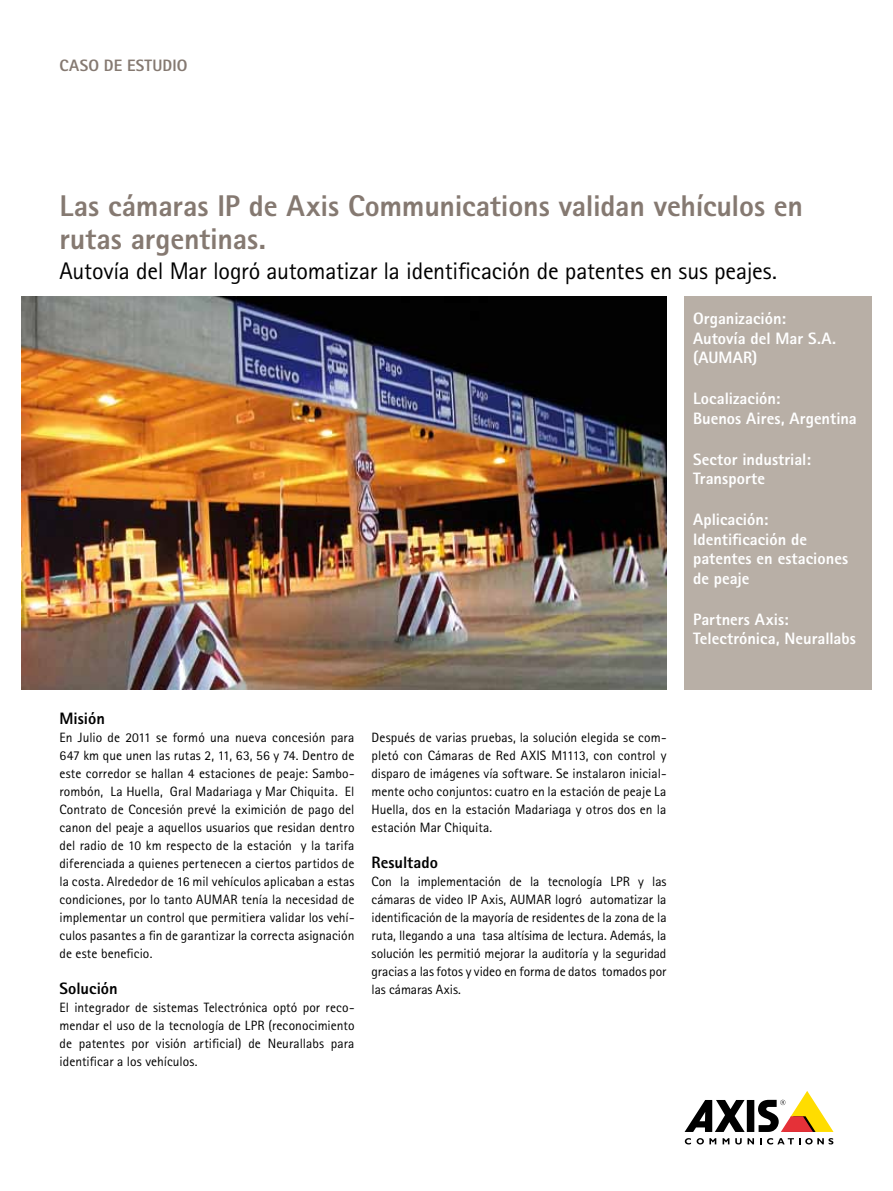
<style>
.page{position:relative;width:893px;height:1191px;background:#fff}
.page>*{position:absolute;margin:0;border:0;box-sizing:border-box;transform-origin:0 0}
.t1{font:800 30px/33px "Rotis Sans Serif Pro";letter-spacing:-.01em;color:#857971}
.t2{font:24px "Rotis Sans Serif Pro";letter-spacing:-.01em;color:#000}
.t3{font:800 16.5px/19.5px "Rotis Sans Serif Pro";color:#fff}
.t4{font:800 16.5px "Rotis Sans Serif Pro";color:#000}
.t5{font:800 16.5px "Rotis Sans Serif Pro";letter-spacing:.01em;color:#857971}
.t6{font:13.5px/18px "Rotis Sans Serif Pro";letter-spacing:.005em;color:#000;text-align:justify}
</style>
<div class="page">
<div style="left:747px;top:1100px;width:7px;height:32px;background:#000"></div>
<svg style="left:685px;top:1100px;width:60px;height:32px"></svg>
<svg style="left:758px;top:1091px;width:75px;height:41px"></svg>
<svg style="left:685px;top:1138px;width:6px;height:6px"></svg>
<svg style="left:697px;top:1138px;width:19px;height:6px"></svg>
<svg style="left:723px;top:1138px;width:6px;height:6px"></svg>
<svg style="left:735px;top:1138px;width:19px;height:6px"></svg>
<svg style="left:760px;top:1138px;width:73px;height:6px"></svg>
<div style="left:684px;top:296px;width:188px;height:393px;background:#b8afa6"></div>
<img style="left:21px;top:296px;width:645px;height:393px">
<p class="t5" style="left:60px;top:55px;width:129px">Caso de estudio</p>
<h1 class="t1" style="left:60px;top:189px;width:745px">Las cámaras IP de Axis Communications validan vehículos en rutas argentinas.</h1>
<h2 class="t2" style="left:60px;top:256px;width:719px">Autovía del Mar logró automatizar la identificación de patentes en sus peajes.</h2>
<p class="t4" style="left:60px;top:707px;width:47px">Misión</p>
<p class="t6" style="left:60px;top:728px;width:297px">En Julio de 2011 se formó una nueva concesión para 647 km que unen las rutas 2, 11, 63, 56 y 74. Dentro de este corredor se hallan 4 estaciones de peaje: Sambo&shy;rombón, La Huella, Gral Madariaga y Mar Chiquita. El Contrato de Concesión prevé la eximición de pago del canon del peaje a aquellos usuarios que residan dentro del radio de 10 km respecto de la estación y la tarifa diferenciada a quienes pertenecen a ciertos partidos de la costa. Alrededor de 16 mil vehículos aplicaban a estas condiciones, por lo tanto AUMAR tenía la necesidad de implementar un control que permitiera validar los vehí&shy;culos pasantes a fin de garantizar la correcta asignación de este beneficio.</p>
<p class="t4" style="left:60px;top:977px;width:60px">Solución</p>
<p class="t6" style="left:60px;top:998px;width:297px">El integrador de sistemas Telectrónica optó por reco&shy;mendar el uso de la tecnología de LPR (reconocimiento de patentes por visión artificial) de Neurallabs para identificar a los vehículos.</p>
<p class="t6" style="left:372px;top:728px;width:297px">Después de varias pruebas, la solución elegida se com&shy;pletó con Cámaras de Red AXIS M1113, con control y disparo de imágenes vía software. Se instalaron inicial&shy;mente ocho conjuntos: cuatro en la estación de peaje La Huella, dos en la estación Madariaga y otros dos en la estación Mar Chiquita.</p>
<p class="t4" style="left:372px;top:851px;width:68px">Resultado</p>
<p class="t6" style="left:372px;top:872px;width:297px">Con la implementación de la tecnología LPR y las cámaras de video IP Axis, AUMAR logró automatizar la identificación de la mayoría de residentes de la zona de la ruta, llegando a una tasa altísima de lectura. Además, la solución les permitió mejorar la auditoría y la seguridad gracias a las fotos y video en forma de datos tomados por las cámaras Axis.</p>
<p class="t3" style="left:693px;top:308px;width:145px">Organización:<br>Autovía del Mar S.A. (AU MAR)</p>
<p class="t3" style="left:693px;top:389px;width:165px">Localización:<br>Buenos Aires, Argentina</p>
<p class="t3" style="left:693px;top:449px;width:119px">Sector industrial:<br>Transporte</p>
<p class="t3" style="left:693px;top:510px;width:157px">Aplicación:<br>Identificación de patentes en estaciones de peaje</p>
<p class="t3" style="left:693px;top:609px;width:164px">Partners Axis:<br>Telectrónica, Neurallabs</p>
</div>
